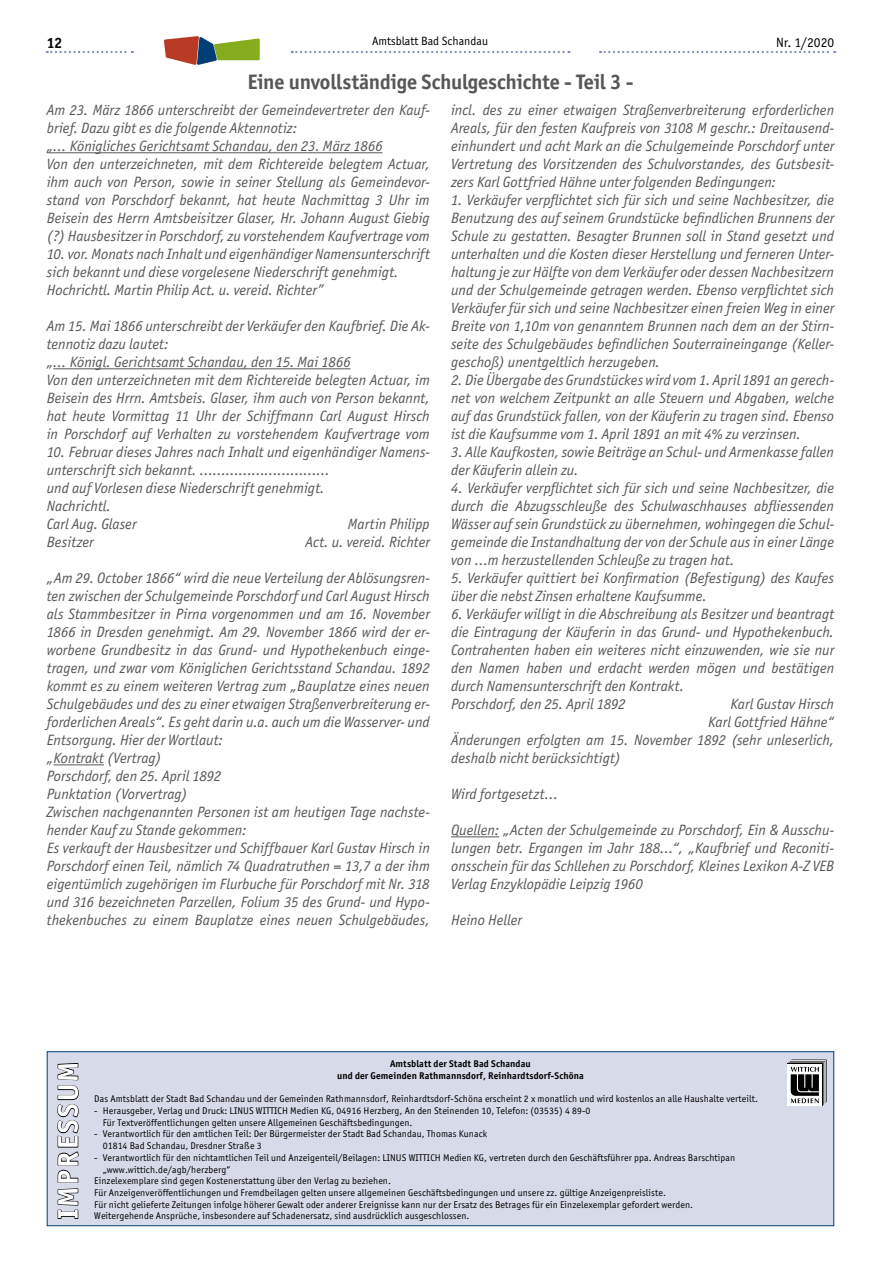
<style>
.page{position:relative;width:881px;height:1263px;background:#fff}
.page>*{position:absolute;margin:0;border:0;box-sizing:border-box;transform-origin:0 0}
.t1{font:700 28.5px "Officina San ITC";letter-spacing:.08em;color:#fff}
.t2{font:700 21px "Officina San ITC";letter-spacing:-.005em;color:#575756}
.t3{font:italic 15px/18px "Officina San ITC";color:#575756}
.t4{font:700 15px "Officina San ITC";color:#000}
.t5{font:13.5px "Officina San ITC";color:#000}
.t6{font:12px "Officina San ITC";color:#000}
.t7{font:9.75px/11.7px "Officina San ITC";letter-spacing:.01em;color:#000}
.t8{font:700 9.75px/11.7px "Officina San ITC";letter-spacing:.01em;color:#000;text-align:center}
</style>
<div class="page">
<svg style="left:291px;top:51px;width:278px;height:2px"></svg>
<svg style="left:47px;top:51px;width:86px;height:2px"></svg>
<svg style="left:600px;top:51px;width:234px;height:2px"></svg>
<svg style="left:164px;top:36px;width:95px;height:29px"></svg>
<hr style="left:47px;top:152px;width:335px;height:1px;background:#575756">
<hr style="left:53px;top:368px;width:297px;height:1px;background:#575756">
<hr style="left:54px;top:764px;width:50px;height:1px;background:#575756">
<hr style="left:451px;top:836px;width:48px;height:1px;background:#575756">
<div style="left:47px;top:1051px;width:786px;height:175px;background:#d7dae9;border:1px solid #003e75"></div>
<svg style="left:57px;top:1063px;width:22px;height:156px"></svg>
<svg style="left:787px;top:1105px;width:35px;height:1px"></svg>
<div style="left:787px;top:1064px;width:34px;height:41px;background:#fff"></div>
<svg style="left:788px;top:1059px;width:38px;height:46px"></svg>
<p class="t4" style="left:47px;top:34px;width:17px">12</p>
<p class="t6" style="left:372px;top:34px;width:117px">Amtsblatt Bad Schandau</p>
<p class="t5" style="left:775px;top:34px;width:60px">Nr. 1/2020</p>
<h2 class="t2" style="left:247px;top:69px;width:387px">Eine unvollständige Schulgeschichte - Teil 3 -</h2>
<p class="t3" style="left:47px;top:101px;width:384px">Am 23. März 1866 unterschreibt der Gemeindevertreter den Kauf&shy;brief. Dazu gibt es die folgende Aktennotiz:<br>„… Königliches Gerichtsamt Schandau, den 23. März 1866<br>Von den unterzeichneten, mit dem Richtereide belegtem Actuar, ihm auch von Person, sowie in seiner Stellung als Gemeindevor&shy;stand von Porschdorf bekannt, hat heute Nachmittag 3 Uhr im Beisein des Herrn Amtsbeisitzer Glaser, Hr. Johann August Giebig (?) Hausbesitzer in Porschdorf, zu vorstehendem Kaufvertrage vom</p>
<p class="t3" style="left:47px;top:245px;width:384px">10. vor. Monats nach Inhalt und eigenhändiger Namensunterschrift sich bekannt und diese vorgelesene Niederschrift genehmigt.<br>Hochrichtl. Martin Philip Act. u. vereid. Richter”</p>
<p class="t3" style="left:47px;top:317px;width:384px">Am 15. Mai 1866 unterschreibt der Verkäufer den Kaufbrief. Die Ak&shy;tennotiz dazu lautet:<br>„… Königl. Gerichtsamt Schandau, den 15. Mai 1866<br>Von den unterzeichneten mit dem Richtereide belegten Actuar, im Beisein des Hrrn. Amtsbeis. Glaser, ihm auch von Person bekannt, hat heute Vormittag 11 Uhr der Schiffmann Carl August Hirsch in Porschdorf auf Verhalten zu vorstehendem Kaufvertrage vom</p>
<p class="t3" style="left:47px;top:443px;width:384px">10. Februar dieses Jahres nach Inhalt und eigenhändiger Namens&shy;unterschrift sich bekannt. …………………………<br>und auf Vorlesen diese Niederschrift genehmigt.<br>Nachrichtl.<br>Carl Aug. Glaser</p>
<p class="t3" style="left:451px;top:101px;width:384px;text-align:justify">incl. des zu einer etwaigen Straßenverbreiterung erforderlichen Areals, für den festen Kaufpreis von 3108 M geschr.: Dreitausend&shy;einhundert und acht Mark an die Schulgemeinde Porschdorf unter Vertretung des Vorsitzenden des Schulvorstandes, des Gutsbesit&shy;zers Karl Gottfried Hähne unter folgenden Bedingungen:</p>
<p class="t3" style="left:451px;top:191px;width:384px;text-align:justify">1. Verkäufer verpflichtet sich für sich und seine Nachbesitzer, die Benutzung des auf seinem Grundstücke befindlichen Brunnens der Schule zu gestatten. Besagter Brunnen soll in Stand gesetzt und unterhalten und die Kosten dieser Herstellung und ferneren Unter&shy;haltung je zur Hälfte von dem Verkäufer oder dessen Nachbesitzern und der Schulgemeinde getragen werden. Ebenso verpflichtet sich Verkäufer für sich und seine Nachbesitzer einen freien Weg in einer Breite von 1,10m von genanntem Brunnen nach dem an der Stirn&shy;seite des Schulgebäudes befindlichen Souterraineingange (Keller&shy;geschoß) unentgeltlich herzugeben.</p>
<p class="t3" style="left:451px;top:371px;width:384px;text-align:justify">2. Die Übergabe des Grundstückes wird vom 1. April 1891 an gerech&shy;net von welchem Zeitpunkt an alle Steuern und Abgaben, welche auf das Grundstück fallen, von der Käuferin zu tragen sind. Ebenso ist die Kaufsumme vom 1. April 1891 an mit 4% zu verzinsen.</p>
<p class="t3" style="left:451px;top:443px;width:384px">3. Alle Kaufkosten, sowie Beiträge an Schul- und Armenkasse fallen der Käuferin allein zu.</p>
<p class="t3" style="left:451px;top:479px;width:384px;text-align:justify">4. Verkäufer verpflichtet sich für sich und seine Nachbesitzer, die durch die Abzugsschleuße des Schulwaschhauses abfliessenden Wässer auf sein Grundstück zu übernehmen, wohingegen die Schul&shy;gemeinde die Instandhaltung der von der Schule aus in einer Länge von …m herzustellenden Schleuße zu tragen hat.</p>
<p class="t3" style="left:451px;top:569px;width:384px">5. Verkäufer quittiert bei Konfirmation (Befestigung) des Kaufes über die nebst Zinsen erhaltene Kaufsumme.</p>
<p class="t3" style="left:451px;top:605px;width:384px">6. Verkäufer willigt in die Abschreibung als Besitzer und beantragt die Eintragung der Käuferin in das Grund- und Hypothekenbuch.<br>Contrahenten haben ein weiteres nicht einzuwenden, wie sie nur den Namen haben und erdacht werden mögen und bestätigen durch Namensunterschrift den Kontrakt.<br>Porschdorf, den 25. April 1892</p>
<p class="t3" style="left:348px;top:515px;width:83px">Martin Philipp</p>
<p class="t3" style="left:47px;top:533px;width:48px">Besitzer</p>
<p class="t3" style="left:305px;top:533px;width:126px">Act. u. vereid. Richter</p>
<p class="t3" style="left:47px;top:569px;width:384px">„Am 29. October 1866“ wird die neue Verteilung der Ablösungsren&shy;ten zwischen der Schulgemeinde Porschdorf und Carl August Hirsch als Stammbesitzer in Pirna vorgenommen und am 16. November 1866 in Dresden genehmigt. Am 29. November 1866 wird der er&shy;worbene Grundbesitz in das Grund- und Hypothekenbuch einge&shy;tragen, und zwar vom Königlichen Gerichtsstand Schandau. 1892 kommt es zu einem weiteren Vertrag zum „Bauplatze eines neuen Schulgebäudes und des zu einer etwaigen Straßenverbreiterung er&shy;forderlichen Areals“. Es geht darin u.a. auch um die Wasserver- und Entsorgung. Hier der Wortlaut:<br>„Kontrakt (Vertrag)<br>Porschdorf, den 25. April 1892<br>Punktation (Vorvertrag)<br>Zwischen nachgenannten Personen ist am heutigen Tage nachste&shy;hender Kauf zu Stande gekommen:<br>Es verkauft der Hausbesitzer und Schiffbauer Karl Gustav Hirsch in Porschdorf einen Teil, nämlich 74 Quadratruthen = 13,7 a der ihm eigentümlich zugehörigen im Flurbuche für Porschdorf mit Nr. 318 und 316 bezeichneten Parzellen, Folium 35 des Grund- und Hypo&shy;thekenbuches zu einem Bauplatze eines neuen Schulgebäudes,</p>
<p class="t3" style="left:730px;top:695px;width:105px">Karl Gustav Hirsch</p>
<p class="t3" style="left:707px;top:713px;width:127px">Karl Gottfried Hähne“</p>
<p class="t3" style="left:451px;top:731px;width:384px">Änderungen erfolgten am 15. November 1892 (sehr unleserlich,</p>
<p class="t3" style="left:451px;top:749px;width:171px">deshalb nicht berücksichtigt)</p>
<p class="t3" style="left:451px;top:785px;width:108px">Wird fortgesetzt…</p>
<p class="t3" style="left:451px;top:821px;width:384px;text-align:justify">Quellen: „Acten der Schulgemeinde zu Porschdorf, Ein &amp; Ausschu&shy;lungen betr. Ergangen im Jahr 188…“, „Kaufbrief und Reconiti&shy;onsschein für das Schllehen zu Porschdorf, Kleines Lexikon A-Z VEB Verlag Enzyklopädie Leipzig 1960</p>
<p class="t3" style="left:451px;top:911px;width:72px">Heino Heller</p>
<h1 class="t1" style="left:50px;top:1219px;width:159px;rotate:-90deg">IMPRESSUM</h1>
<p class="t8" style="left:337px;top:1058px;width:248px">Amtsblatt der Stadt Bad Schandau<br>und der Gemeinden Rathmannsdorf, Reinhardtsdorf-Schöna</p>
<p class="t7" style="left:94px;top:1093px;width:665px">Das Amtsblatt der Stadt Bad Schandau und der Gemeinden Rathmannsdorf, Reinhardtsdorf-Schöna erscheint 2 x monatlich und wird kostenlos an alle Haushalte verteilt.</p>
<p class="t7" style="left:103px;top:1105px;width:489px;text-indent:-9px">- Herausgeber, Verlag und Druck: LINUS WITTICH Medien KG, 04916 Herzberg, An den Steinenden 10, Telefon: (03535) 4 89-0<br>Für Textveröffentlichungen gelten unsere Allgemeinen Geschäftsbedingungen.</p>
<p class="t7" style="left:103px;top:1128px;width:385px;text-indent:-9px">- Verantwortlich für den amtlichen Teil: Der Bürgermeister der Stadt Bad Schandau, Thomas Kunack<br>01814 Bad Schandau, Dresdner Straße 3</p>
<p class="t7" style="left:94px;top:1152px;width:642px">- Verantwortlich für den nichtamtlichen Teil und Anzeigenteil/Beilagen: LINUS WITTICH Medien KG, vertreten durch den Geschäftsführer ppa. Andreas Barschtipan</p>
<p class="t7" style="left:103px;top:1163px;width:129px">„www.wittich.de/agb/herzberg“</p>
<p class="t7" style="left:94px;top:1175px;width:298px">Einzelexemplare sind gegen Kostenerstattung über den Verlag zu beziehen.</p>
<p class="t7" style="left:94px;top:1187px;width:573px">Für Anzeigenveröffentlichungen und Fremdbeilagen gelten unsere allgemeinen Geschäftsbedingungen und unsere zz. gültige Anzeigenpreisliste.</p>
<p class="t7" style="left:94px;top:1198px;width:600px">Für nicht gelieferte Zeitungen infolge höherer Gewalt oder anderer Ereignisse kann nur der Ersatz des Betrages für ein Einzelexemplar gefordert werden.</p>
<p class="t7" style="left:94px;top:1210px;width:376px">Weitergehende Ansprüche, insbesondere auf Schadenersatz, sind ausdrücklich ausgeschlossen.</p>
</div>
